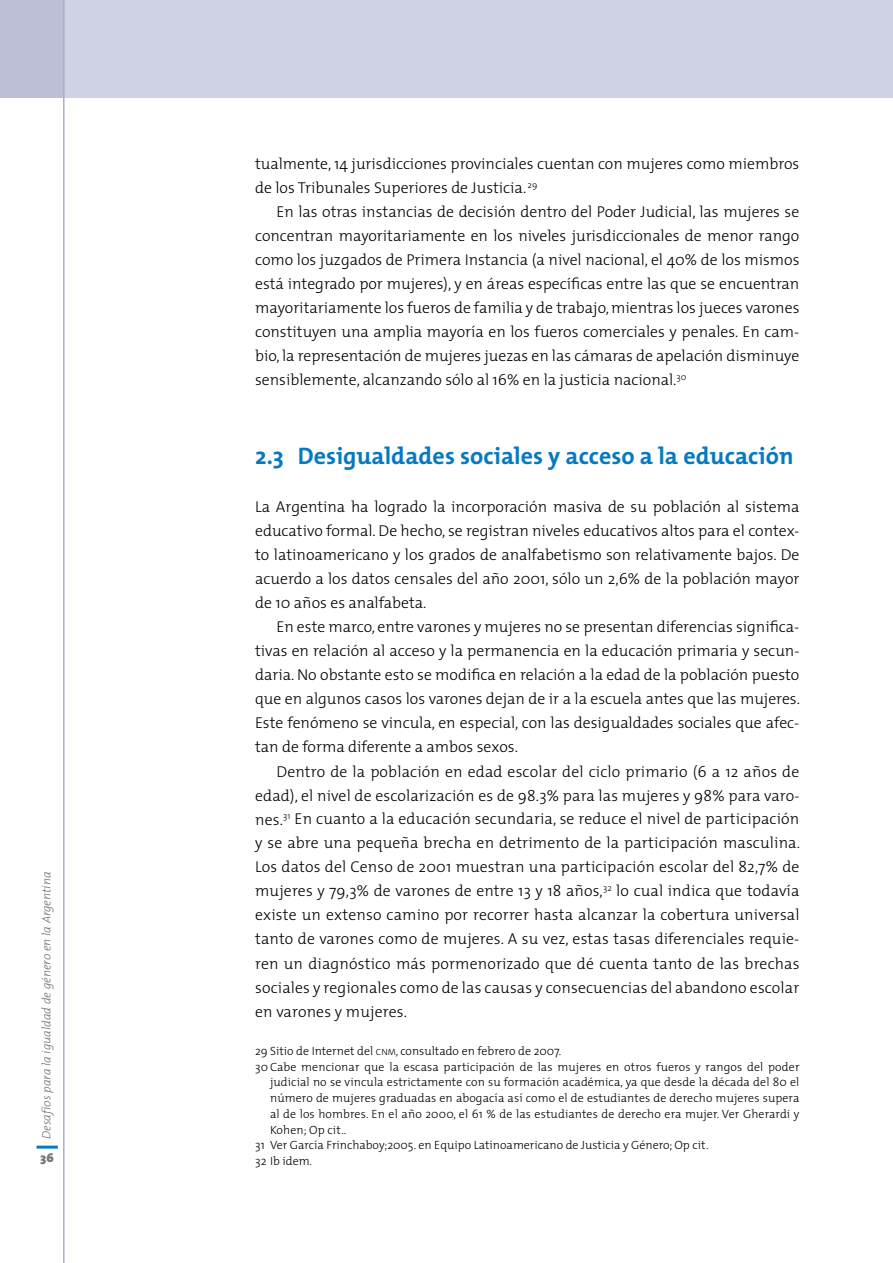
<style>
.page{position:relative;width:893px;height:1263px;background:#fff}
.page>*{position:absolute;margin:0;border:0;box-sizing:border-box;transform-origin:0 0}
.t1{font:700 24px "The Mix";color:#0779bf}
.t2{font:300 15.75px/24px "The Mix";color:#000;text-align:justify}
.t3{font:900 12.75px "The Mix";color:#77787b}
.t4{font:300 12px "The Mix";letter-spacing:.01em;color:#000}
.t5{font:italic 300 12px "The Mix";color:#6d6f71}
.s1{font-size:9px}
</style>
<div class="page">
<div style="left:0;top:0;width:893px;height:98px;background:#cfd2e2"></div>
<hr style="left:37px;top:1145px;width:21px;height:3px;background:#0779bf">
<div style="left:0;top:0;width:64px;height:98px;background:#bcbfd6"></div>
<hr style="left:63px;top:0;width:2px;height:1263px;background:#abafcc">
<p class="t5" style="left:37px;top:1139px;width:269px;rotate:-90deg">Desafíos para la igualdad de género en la Argentina</p>
<p class="t3" style="left:41px;top:1147px;width:15px">36</p>
<p class="t2" style="left:255px;top:151px;width:546px">tualmente, 14 jurisdicciones provinciales cuentan con mujeres como miembros de los Tribunales Superiores de Justicia. <sup>29</sup></p>
<p class="t2" style="left:255px;top:199px;width:546px;text-indent:21px">En las otras instancias de decisión dentro del Poder Judicial, las mujeres se concentran mayoritariamente en los niveles jurisdiccionales de menor rango como los juzgados de Primera Instancia (a nivel nacional, el 40% de los mismos está integrado por mujeres), y en áreas específicas entre las que se encuentran mayoritariamente los fueros de familia y de trabajo, mientras los jueces varones constituyen una amplia mayoría en los fueros comerciales y penales. En cam&shy;bio, la representación de mujeres juezas en las cámaras de apelación disminuye sensiblemente, alcanzando sólo al 16% en la justicia nacional.<sup>30</sup></p>
<h1 class="t1" style="left:255px;top:436px;width:540px">2.3 Desigualdades sociales y acceso a la educación</h1>
<p class="t2" style="left:255px;top:495px;width:546px">La Argentina ha logrado la incorporación masiva de su población al sistema educativo formal. De hecho, se registran niveles educativos altos para el contex&shy;to latinoamericano y los grados de analfabetismo son relativamente bajos. De acuerdo a los datos censales del año 2001, sólo un 2,6% de la población mayor de 10 años es analfabeta.</p>
<p class="t2" style="left:255px;top:615px;width:546px;text-indent:21px">En este marco, entre varones y mujeres no se presentan diferencias significa&shy;tivas en relación al acceso y la permanencia en la educación primaria y secun&shy;daria. No obstante esto se modifica en relación a la edad de la población puesto que en algunos casos los varones dejan de ir a la escuela antes que las mujeres.<br>Este fenómeno se vincula, en especial, con las desigualdades sociales que afec&shy;tan de forma diferente a ambos sexos.</p>
<p class="t2" style="left:255px;top:759px;width:546px;text-indent:21px">Dentro de la población en edad escolar del ciclo primario (6 a 12 años de edad), el nivel de escolarización es de 98.3% para las mujeres y 98% para varo&shy;nes.<sup>31</sup> En cuanto a la educación secundaria, se reduce el nivel de participación y se abre una pequeña brecha en detrimento de la participación masculina.<br>Los datos del Censo de 2001 muestran una participación escolar del 82,7% de mujeres y 79,3% de varones de entre 13 y 18 años,<sup>32</sup> lo cual indica que todavía existe un extenso camino por recorrer hasta alcanzar la cobertura universal tanto de varones como de mujeres. A su vez, estas tasas diferenciales requie&shy;ren un diagnóstico más pormenorizado que dé cuenta tanto de las brechas sociales y regionales como de las causas y consecuencias del abandono escolar en varones y mujeres.</p>
<p class="t4" style="left:255px;top:1041px;width:308px">29 Sitio de Internet del <span class="s1">CNM</span>, consultado en febrero de 2007.</p>
<p class="t4" style="left:255px;top:1057px;width:546px">30Cabe mencionar que la escasa participación de las mujeres en otros fueros y rangos del poder</p>
<p class="t4" style="left:270px;top:1072px;width:531px">judicial no se vincula estrictamente con su formación académica, ya que desde la década del 80 el</p>
<p class="t4" style="left:270px;top:1088px;width:531px">número de mujeres graduadas en abogacía así como el de estudiantes de derecho mujeres supera</p>
<p class="t4" style="left:270px;top:1104px;width:531px">al de los hombres. En el año 2000, el 61 % de las estudiantes de derecho era mujer. Ver Gherardi y</p>
<p class="t4" style="left:270px;top:1120px;width:78px">Kohen; Op cit..</p>
<p class="t4" style="left:255px;top:1135px;width:455px">31 Ver García Frinchaboy;2005. en Equipo Latinoamericano de Justicia y Género; Op cit.</p>
<p class="t4" style="left:255px;top:1151px;width:58px">32 Ib idem.</p>
</div>
